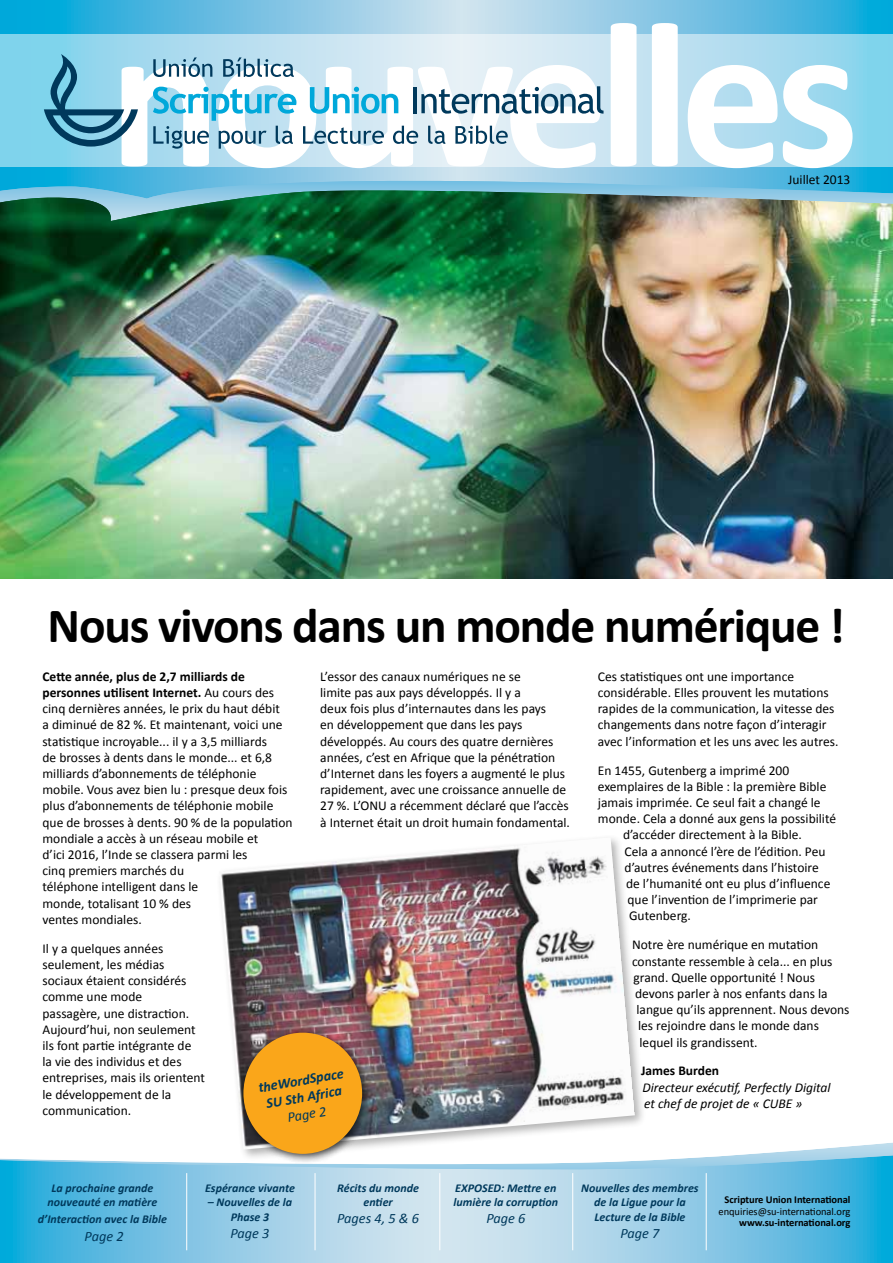
<style>
.page{position:relative;width:893px;height:1263px;background:#fff}
.page>*{position:absolute;margin:0;border:0;box-sizing:border-box;transform-origin:0 0}
.t1{font:700 210px "Calibri";letter-spacing:-.05em;color:#fff}
.t2{font:700 49.5px "Calibri";letter-spacing:-.025em;color:#000}
.t3{font:italic 14.25px "Calibri";color:#00395c}
.t4{font:italic 700 14.25px/17.1px "Calibri";color:#00395c;text-align:center}
.t5{font:13.5px/16.2px "Calibri";color:#000}
.t6{font:italic 13.5px/16.2px "Calibri";color:#000}
.t7{font:700 13.5px "Calibri";color:#000}
.t8{font:italic 700 12px/14.4px "Calibri";color:#00395c;text-align:center}
.t9{font:700 10.5px "Calibri";letter-spacing:-.005em;color:#000}
.t10{font:10.5px "Calibri";letter-spacing:-.005em;color:#000}
.s1{font-weight:700}
</style>
<div class="page">
<svg style="left:741px;top:1142px;width:152px;height:13px"></svg>
<svg style="left:0;top:1155px;width:893px;height:108px;background:#8bcae6"></svg>
<img style="left:0;top:221px;width:893px;height:357px">
<img style="left:0;top:199px;width:893px;height:22px">
<svg style="left:0;top:0;width:893px;height:199px;background:#6bbcda"></svg>
<hr style="left:706px;top:1173px;width:1px;height:77px;background:#fff">
<hr style="left:572px;top:1173px;width:1px;height:77px;background:#fff">
<hr style="left:439px;top:1173px;width:1px;height:77px;background:#fff">
<hr style="left:315px;top:1173px;width:1px;height:77px;background:#fff">
<hr style="left:186px;top:1173px;width:1px;height:77px;background:#fff">
<svg style="left:0;top:34px;width:893px;height:133px;background:#b6dff0"></svg>
<div style="left:215px;top:834px;width:432px;height:328px;background:#fff"></div>
<img style="left:221px;top:838px;width:414px;height:309px">
<div style="left:237px;top:1026px;width:135px;height:138px;background:#000;opacity:.75"></div>
<div style="left:243px;top:1033px;width:119px;height:121px;background:#faa61a;border-radius:50%"></div>
<svg style="left:310px;top:87px;width:88px;height:27px;background:#7bcde8"></svg>
<hr style="left:414px;top:87px;width:3px;height:26px;background:#00395c">
<svg style="left:421px;top:86px;width:182px;height:28px;background:#97b3c4"></svg>
<svg style="left:153px;top:87px;width:143px;height:62px;background:#86c6df"></svg>
<svg style="left:303px;top:126px;width:81px;height:18px"></svg>
<svg style="left:393px;top:126px;width:25px;height:18px"></svg>
<svg style="left:428px;top:126px;width:17px;height:18px"></svg>
<svg style="left:455px;top:126px;width:53px;height:18px"></svg>
<svg style="left:153px;top:57px;width:59px;height:20px"></svg>
<svg style="left:223px;top:57px;width:71px;height:20px"></svg>
<svg style="left:44px;top:54px;width:94px;height:93px;background:#6badc7"></svg>
<h1 class="t1" style="left:109px;top:-34px;width:752px">nouvelles</h1>
<p class="t5" style="left:788px;top:171px;width:64px">Juillet 2013</p>
<h2 class="t2" style="left:48px;top:595px;width:799px">Nous vivons dans un monde numérique !</h2>
<p class="t5" style="left:43px;top:667px;width:252px"><span class="s1">Cette année, plus de 2,7 milliards de personnes utilisent Internet.</span> Au cours des cinq dernières années, le prix du haut débit<br>a diminué de 82 %. Et maintenant, voici une statistique incroyable... il y a 3,5 milliards<br>de brosses à dents dans le monde... et 6,8 milliards d’abonnements de téléphonie mobile. Vous avez bien lu : presque deux fois plus d’abonnements de téléphonie mobile que de brosses à dents. 90 % de la population mondiale a accès à un réseau mobile et<br>d’ici 2016, l’Inde se classera parmi les<br>cinq premiers marchés du<br>téléphone intelligent dans le<br>monde, totalisant 10 % des<br>ventes mondiales.</p>
<p class="t5" style="left:43px;top:939px;width:164px">Il y a quelques années seulement, les médias sociaux étaient considérés comme une mode<br>passagère, une distraction.<br>Aujourd’hui, non seulement ils font partie intégrante de<br>la vie des individus et des entreprises, mais ils orientent le développement de la communication.</p>
<p class="t5" style="left:320px;top:667px;width:251px">L’essor des canaux numériques ne se<br>limite pas aux pays développés. Il y a<br>deux fois plus d’internautes dans les pays<br>en développement que dans les pays développés. Au cours des quatre dernières années, c’est en Afrique que la pénétration d’Internet dans les foyers a augmenté le plus rapidement, avec une croissance annuelle de 27 %. L’ONU a récemment déclaré que l’accès à Internet était un droit humain fondamental.</p>
<p class="t5" style="left:598px;top:667px;width:242px">Ces statistiques ont une importance considérable. Elles prouvent les mutations rapides de la communication, la vitesse des changements dans notre façon d’interagir avec l’information et les uns avec les autres.</p>
<p class="t5" style="left:598px;top:761px;width:193px">En 1455, Gutenberg a imprimé 200</p>
<p class="t5" style="left:598px;top:777px;width:230px">exemplaires de la Bible : la première Bible</p>
<p class="t5" style="left:598px;top:794px;width:224px">jamais imprimée. Ce seul fait a changé le</p>
<p class="t5" style="left:598px;top:810px;width:240px">monde. Cela a donné aux gens la possibilité</p>
<p class="t5" style="left:623px;top:826px;width:180px">d’accéder directement à la Bible.</p>
<p class="t5" style="left:625px;top:842px;width:202px">Cela a annoncé l’ère de l’édition. Peu</p>
<p class="t5" style="left:625px;top:858px;width:196px">d’autres événements dans l’histoire</p>
<p class="t5" style="left:626px;top:875px;width:206px">de l’humanité ont eu plus d’influence</p>
<p class="t5" style="left:628px;top:891px;width:192px">que l’invention de l’imprimerie par</p>
<p class="t5" style="left:629px;top:907px;width:63px">Gutenberg.</p>
<p class="t5" style="left:632px;top:936px;width:188px">Notre ère numérique en mutation</p>
<p class="t5" style="left:632px;top:952px;width:202px">constante ressemble à cela... en plus</p>
<p class="t5" style="left:634px;top:968px;width:183px">grand. Quelle opportunité ! Nous</p>
<p class="t5" style="left:635px;top:985px;width:194px">devons parler à nos enfants dans la</p>
<p class="t5" style="left:637px;top:1001px;width:214px">langue qu’ils apprennent. Nous devons</p>
<p class="t5" style="left:638px;top:1017px;width:182px">les rejoindre dans le monde dans</p>
<p class="t5" style="left:640px;top:1033px;width:120px">lequel ils grandissent.</p>
<p class="t7" style="left:641px;top:1062px;width:80px">James Burden</p>
<p class="t6" style="left:643px;top:1078px;width:189px">Directeur exécutif, Perfectly Digital et chef de projet de « CUBE »</p>
<p class="t4" style="left:257px;top:1080px;width:88px;rotate:-10deg">theWordSpace<br>SU Sth Africa</p>
<p class="t3" style="left:287px;top:1113px;width:41px;rotate:-10deg">Page 2</p>
<p class="t8" style="left:48px;top:1182px;width:111px">La prochaine grande nouveauté en matière</p>
<p class="t8" style="left:38px;top:1212px;width:131px">d’Interaction avec la Bible</p>
<p class="t3" style="left:85px;top:1231px;width:41px">Page 2</p>
<p class="t8" style="left:205px;top:1182px;width:91px">Espérance vivante</p>
<p class="t8" style="left:208px;top:1194px;width:86px">– Nouvelles de la<br>Phase 3</p>
<p class="t3" style="left:231px;top:1228px;width:41px">Page 3</p>
<p class="t8" style="left:337px;top:1182px;width:83px">Récits du monde entier</p>
<p class="t3" style="left:337px;top:1214px;width:83px">Pages 4, 5 &amp; 6</p>
<p class="t8" style="left:454px;top:1180px;width:106px;text-align:left">EXPOSED: Mettre en lumière la corruption</p>
<p class="t3" style="left:486px;top:1214px;width:41px">Page 6</p>
<p class="t8" style="left:581px;top:1180px;width:119px">Nouvelles des membres de la Ligue pour la<br>Lecture de la Bible</p>
<p class="t3" style="left:620px;top:1228px;width:41px">Page 7</p>
<p class="t9" style="left:725px;top:1193px;width:127px">Scripture Union International</p>
<p class="t10" style="left:718px;top:1204px;width:133px">enquiries@su-international.org</p>
<p class="t9" style="left:739px;top:1216px;width:113px">www.su-international.org</p>
</div>
